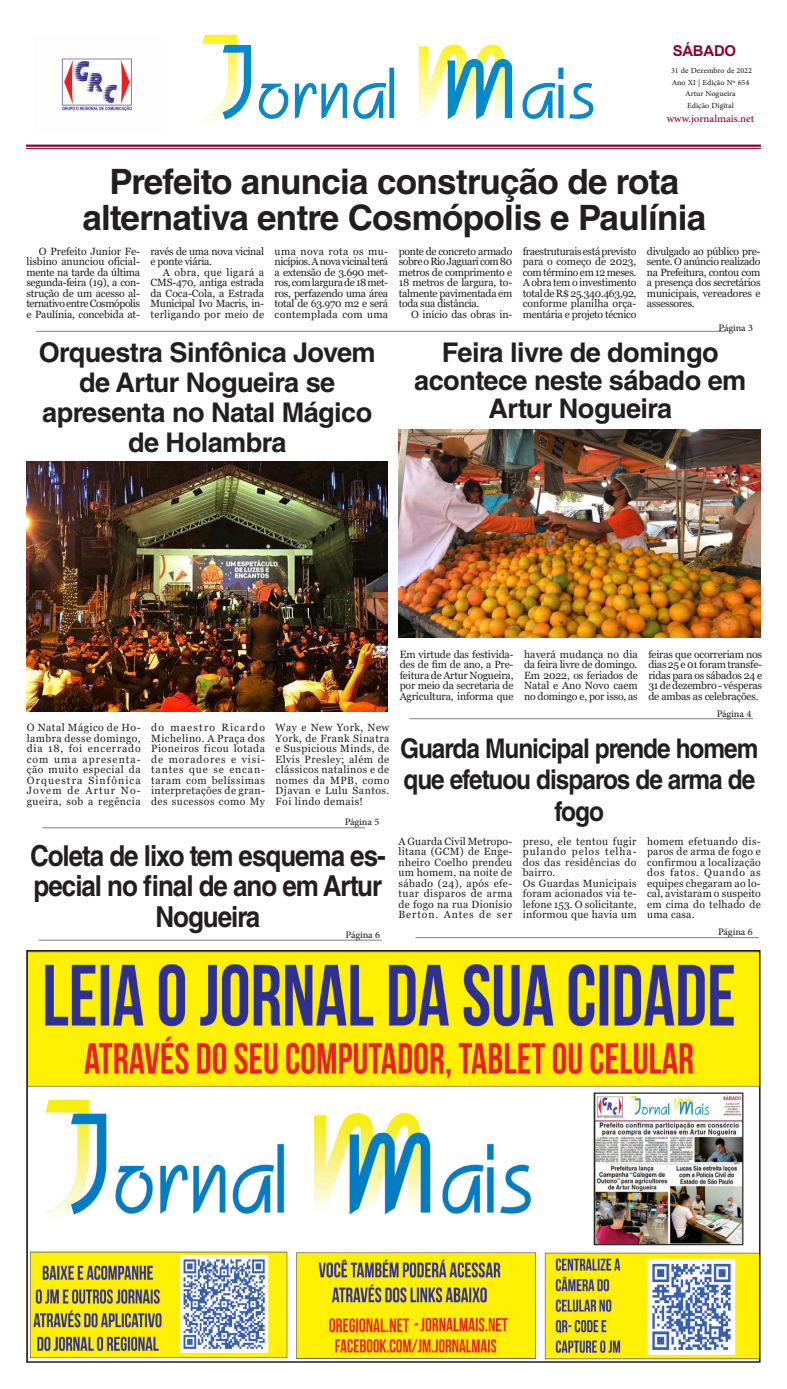
<style>
.page{position:relative;width:787px;height:1389px;background:#fff}
.page>*{position:absolute;margin:0;border:0;box-sizing:border-box;transform-origin:0 0}
.t1{font:700 35px/35.9px "Helvetica LT Std";letter-spacing:-.02em;color:#231f20;text-align:center}
.t2{font:700 28.88px/30.6px "Helvetica LT Std";letter-spacing:-.04em;color:#231f20;text-align:center;scale:.9 1}
.t3{font:700 27.12px/29.8px "Helvetica LT Std";letter-spacing:-.02em;color:#231f20;text-align:center}
.t4{font:700 27.12px/31.5px "Helvetica LT Std";letter-spacing:-.04em;color:#231f20;text-align:center;scale:.9 1}
.t5{font:14.88px "Adobe Arabic";color:#8b012f}
.t6{font:700 14.88px "Arial";letter-spacing:-.015em;color:#8b012f}
.t7{font:14px "Adobe Arabic";letter-spacing:-.01em;color:#231f20}
.t8{font:10.94px/11.4px "Adobe Arabic";color:#231f20;text-align:center}
.t9{font:10.5px/10.5px "Georgia";color:#231f20;text-align:justify}
.t10{font:10.5px/10.5px "Georgia";letter-spacing:.02em;color:#231f20}
.t11{font:10.5px/10.5px "Georgia";letter-spacing:-.03em;color:#231f20}
</style>
<div class="page">
<hr style="left:26px;top:145px;width:734px;height:2px;background:#8b012f">
<hr style="left:26px;top:148px;width:734px;height:1px;background:#8b012f">
<img style="left:202px;top:34px;width:392px;height:89px">
<img style="left:61px;top:58px;width:71px;height:54px">
<hr style="left:36px;top:331px;width:689px;height:1px;background:#7f7f7f">
<hr style="left:42px;top:828px;width:323px;height:1px;background:#7f7f7f">
<hr style="left:415px;top:937px;width:343px;height:1px;background:#7f7f7f">
<hr style="left:409px;top:718px;width:343px;height:1px;background:#7f7f7f">
<hr style="left:38px;top:940px;width:343px;height:1px;background:#7f7f7f">
<img style="left:29px;top:953px;width:728px;height:407px">
<div style="left:26px;top:950px;width:734px;height:413px;border:2px solid #231f20"></div>
<img style="left:398px;top:429px;width:362px;height:208px">
<img style="left:27px;top:461px;width:360px;height:251px">
<h3 class="t6" style="left:672px;top:40px;width:65px">SÁBADO</h3>
<p class="t8" style="left:670px;top:64px;width:82px">31 de Dezembro de 2022<br>Ano XI | Edição Nº 654<br>Artur Nogueira<br>Edição Digital</p>
<h3 class="t5" style="left:666px;top:108px;width:89px">www.jornalmais.net</h3>
<h1 class="t1" style="left:82px;top:163px;width:625px">Prefeito anuncia construção de rota alternativa entre Cosmópolis e Paulínia</h1>
<p class="t9" style="left:26px;top:246px;width:115px;text-indent:12px">O Prefeito Junior Fe&shy;lisbino anunciou oficial&shy;mente na tarde da última segunda-feira (19), a con&shy;strução de um acesso al&shy;ternativo entre Cosmópolis e Paulínia, concebida at-</p>
<p class="t11" style="left:150px;top:246px;width:115px">ravés de uma nova vicinal e ponte viária.</p>
<p class="t9" style="left:274px;top:246px;width:115px">uma nova rota os mu&shy;nicípios. A nova vicinal terá a extensão de 3.690 met&shy;ros, com largura de 18 met&shy;ros, perfazendo uma área total de 63.970 m2 e será contemplada com uma</p>
<p class="t9" style="left:398px;top:246px;width:115px">ponte de concreto armado sobre o Rio Jaguari com 80 metros de comprimento e 18 metros de largura, to&shy;talmente pavimentada em toda sua distância.</p>
<p class="t9" style="left:522px;top:246px;width:115px">fraestruturais está previsto para o começo de 2023, com término em 12 meses.<br>A obra tem o investimento total de R$ 25.340.463,92, conforme planilha orça&shy;mentária e projeto técnico</p>
<p class="t9" style="left:646px;top:246px;width:115px">divulgado ao público pre&shy;sente. O anúncio realizado na Prefeitura, contou com a presença dos secretários municipais, vereadores e assessores.</p>
<p class="t9" style="left:150px;top:267px;width:115px;text-indent:12px">A obra, que ligará a CMS-470, antiga estrada da Coca-Cola, a Estrada Municipal Ivo Macris, in&shy;terligando por meio de</p>
<p class="t9" style="left:411px;top:309px;width:103px">O início das obras in-</p>
<h3 class="t7" style="left:718px;top:318px;width:36px">Página 3</h3>
<h3 class="t3" style="left:39px;top:337px;width:338px">Orquestra Sinfônica Jovem de Artur Nogueira se apresenta no Natal Mágico de Holambra</h3>
<h3 class="t3" style="left:414px;top:338px;width:333px;line-height:28px">Feira livre de domingo acontece neste sábado em<br>Artur Nogueira</h3>
<p class="t9" style="left:399px;top:649px;width:115px">Em virtude das festivida&shy;des de fim de ano, a Pre&shy;feitura de Artur Nogueira, por meio da secretaria de Agricultura, informa que</p>
<p class="t9" style="left:524px;top:649px;width:115px">haverá mudança no dia da feira livre de domingo.<br>Em 2022, os feriados de Natal e Ano Novo caem no domingo e, por isso, as</p>
<p class="t9" style="left:648px;top:649px;width:115px">feiras que ocorreriam nos dias 25 e 01 foram transfe&shy;ridas para os sábados 24 e 31 de dezembro - vésperas de ambas as celebrações.</p>
<p class="t9" style="left:27px;top:723px;width:115px">O Natal Mágico de Ho&shy;lambra desse domingo, dia 18, foi encerrado com uma apresenta&shy;ção muito especial da Orquestra Sinfônica Jovem de Artur No&shy;gueira, sob a regência</p>
<p class="t9" style="left:151px;top:723px;width:115px">do maestro Ricardo Michelino. A Praça dos Pioneiros ficou lotada de moradores e visi&shy;tantes que se encan&shy;taram com belíssimas interpretações de gran&shy;des sucessos como My</p>
<p class="t9" style="left:275px;top:723px;width:115px">Way e New York, New York, de Frank Sinatra e Suspicious Minds, de Elvis Presley; além de clássicos natalinos e de nomes da MPB, como Djavan e Lulu Santos.<br>Foi lindo demais!</p>
<h3 class="t7" style="left:344px;top:812px;width:36px">Página 5</h3>
<h3 class="t7" style="left:716px;top:704px;width:36px">Página 4</h3>
<h3 class="t4" style="left:400px;top:732px;width:400px">Guarda Municipal prende homem que efetuou disparos de arma de fogo</h3>
<h2 class="t2" style="left:30px;top:840px;width:396px">Coleta de lixo tem esquema es&shy;pecial no final de ano em Artur<br>Nogueira</h2>
<p class="t9" style="left:398px;top:836px;width:115px">A Guarda Civil Metropo&shy;litana (GCM) de Enge&shy;nheiro Coelho prendeu um homem, na noite de sábado (24), após efe&shy;tuar disparos de arma de fogo na rua Dionísio Berton. Antes de ser</p>
<p class="t10" style="left:522px;top:836px;width:115px">preso, ele tentou fugir pulando pelos telha&shy;dos das residências do bairro.<br>Os Guardas Municipais foram acionados via te&shy;lefone 153. O solicitante, informou que havia um</p>
<p class="t9" style="left:647px;top:836px;width:115px">homem efetuando dis&shy;paros de arma de fogo e confirmou a localização dos fatos. Quando as equipes chegaram ao lo&shy;cal, avistaram o suspeito em cima do telhado de uma casa.</p>
<h3 class="t7" style="left:717px;top:922px;width:36px">Página 6</h3>
<h3 class="t7" style="left:345px;top:925px;width:36px">Página 6</h3>
</div>
